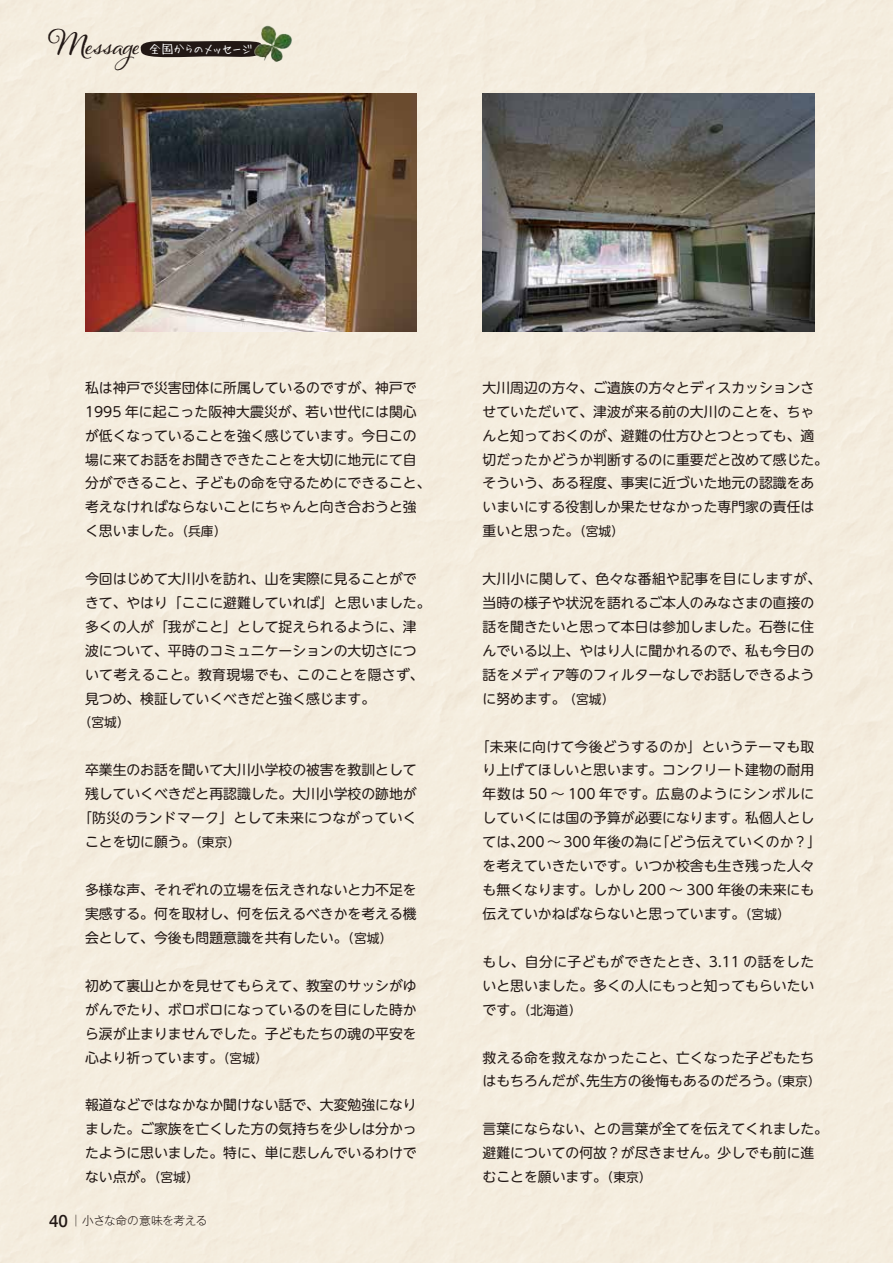
<style>
.page{position:relative;width:893px;height:1263px;background:#f4edde}
.page>*{position:absolute;margin:0;border:0;box-sizing:border-box;transform-origin:0 0}
.t1{font:13.8px/23.9px "UD Shin M Go Pro";color:#221815}
.t2{font:13.8px "UD Shin M Go Pro";letter-spacing:.02em;color:#221815}
.t3{font:12.75px "Hui Font";letter-spacing:-.25em;color:#fff}
.t4{font:12.75px "UD Shin M Go Pro";color:#221815}
.t5{font:300 11.7px "Gothic MB101 Pro";letter-spacing:-.03em;color:#221815}
.s1{font-family:"Alana";font-size:30.6px;color:#221815}
.s2{font-family:"Alana";font-size:26.85px;color:#221815}
.s3{font-size:11.7px}
.s4{font-size:12.75px}
.s5{font-family:"Helvetica Neue";font-weight:500;font-size:16.95px}
.s6{font-size:13.8px}
</style>
<div class="page">
<svg style="left:138px;top:41px;width:115px;height:19px;background:#504641"></svg>
<img style="left:253px;top:24px;width:40px;height:38px">
<img style="left:85px;top:94px;width:332px;height:238px">
<img style="left:483px;top:94px;width:331px;height:238px">
<p class="t3" style="left:50px;top:40px;width:205px"><span class="s1">M</span><span class="s2">essage</span> 全国<span class="s3">からの</span>メッセージ</p>
<p class="t1" style="left:85px;top:375px;width:347px">私は神戸で災害団体に所属しているのですが、神戸で<br>1995 年に起こった阪神大震災が、若い世代には関心が低くなっていることを強く感じています。今日この場に来てお話をお聞きできたことを大切に地元にて自分ができること、子どもの命を守るためにできること、考えなければならないことにちゃんと向き合おうと強く思いました。<span class="s4">（兵庫）</span></p>
<p class="t1" style="left:85px;top:566px;width:347px">今回はじめて大川小を訪れ、山を実際に見ることができて、やはり「ここに避難していれば」と思いました。多くの人が「我がこと」として捉えられるように、津波について、平時のコミュニケーションの大切さについて考えること。教育現場でも、このことを隠さず、見つめ、検証していくべきだと強く感じます。</p>
<p class="t4" style="left:79px;top:711px;width:53px">（宮城）</p>
<p class="t1" style="left:85px;top:758px;width:333px">卒業生のお話を聞いて大川小学校の被害を教訓として</p>
<p class="t1" style="left:85px;top:781px;width:333px">残していくべきだと再認識した。大川小学校の跡地が</p>
<p class="t2" style="left:78px;top:807px;width:340px">「防災のランドマーク」として未来につながっていく</p>
<p class="t1" style="left:85px;top:829px;width:157px">ことを切に願う。<span class="s4">（東京）</span></p>
<p class="t1" style="left:85px;top:877px;width:333px;text-align:justify">多様な声、それぞれの立場を伝えきれないと力不足を実感する。何を取材し、何を伝えるべきかを考える機会として、今後も問題意識を共有したい。<span class="s4">（宮城）</span></p>
<p class="t1" style="left:85px;top:973px;width:333px;text-align:justify">初めて裏山とかを見せてもらえて、教室のサッシがゆがんでたり、ボロボロになっているのを目にした時から涙が止まりませんでした。子どもたちの魂の平安を心より祈っています。<span class="s4">（宮城）</span></p>
<p class="t1" style="left:85px;top:1092px;width:333px;text-align:justify">報道などではなかなか聞けない話で、大変勉強になりました。ご家族を亡くした方の気持ちを少しは分かったように思いました。特に、単に悲しんでいるわけでない点が。<span class="s4">（宮城）</span></p>
<p class="t5" style="left:49px;top:1211px;width:160px"><span class="s5">40</span> ｜小さな命の意味を考える</p>
<p class="t1" style="left:483px;top:375px;width:347px">大川周辺の方々、ご遺族の方々とディスカッションさせていただいて、津波が来る前の大川のことを、ちゃんと知っておくのが、避難の仕方ひとつとっても、適切だったかどうか判断するのに重要だと改めて感じた。そういう、ある程度、事実に近づいた地元の認識をあいまいにする役割しか果たせなかった専門家の責任は重いと思った。<span class="s4">（宮城）</span></p>
<p class="t1" style="left:483px;top:566px;width:340px">大川小に関して、色々な番組や記事を目にしますが、当時の様子や状況を語れるご本人のみなさまの直接の話を聞きたいと思って本日は参加しました。石巻に住んでいる以上、やはり人に聞かれるので、私も今日の話をメディア等のフィルターなしでお話しできるように努めます。 <span class="s4">（宮城）</span></p>
<p class="t1" style="left:483px;top:734px;width:340px;text-indent:-7px">「未来に向けて今後どうするのか」というテーマも取り上げてほしいと思います。コンクリート建物の耐用年数は 50 ～ 100 年です。広島のようにシンボルにしていくには国の予算が必要になります。私個人としては、200 ～ 300 年後の為に「どう伝えていくのか？」を考えていきたいです。いつか校舎も生き残った人々も無くなります。しかし 200 ～ 300 年後の未来にも伝えていかねばならないと思っています。<span class="s4">（宮城）</span></p>
<p class="t1" style="left:483px;top:949px;width:333px">もし、自分に子どもができたとき、3.11 の話をしたいと思いました。多くの人にもっと知ってもらいたい</p>
<p class="t4" style="left:483px;top:999px;width:100px"><span class="s6">です。</span>（北海道）</p>
<p class="t1" style="left:483px;top:1045px;width:340px">救える命を救えなかったこと、亡くなった子どもたちはもちろんだが、先生方の後悔もあるのだろう。<span class="s4">（東京）</span></p>
<p class="t1" style="left:483px;top:1116px;width:347px">言葉にならない、との言葉が全てを伝えてくれました。避難についての何故？が尽きません。少しでも前に進むことを願います。<span class="s4">（東京）</span></p>
</div>
